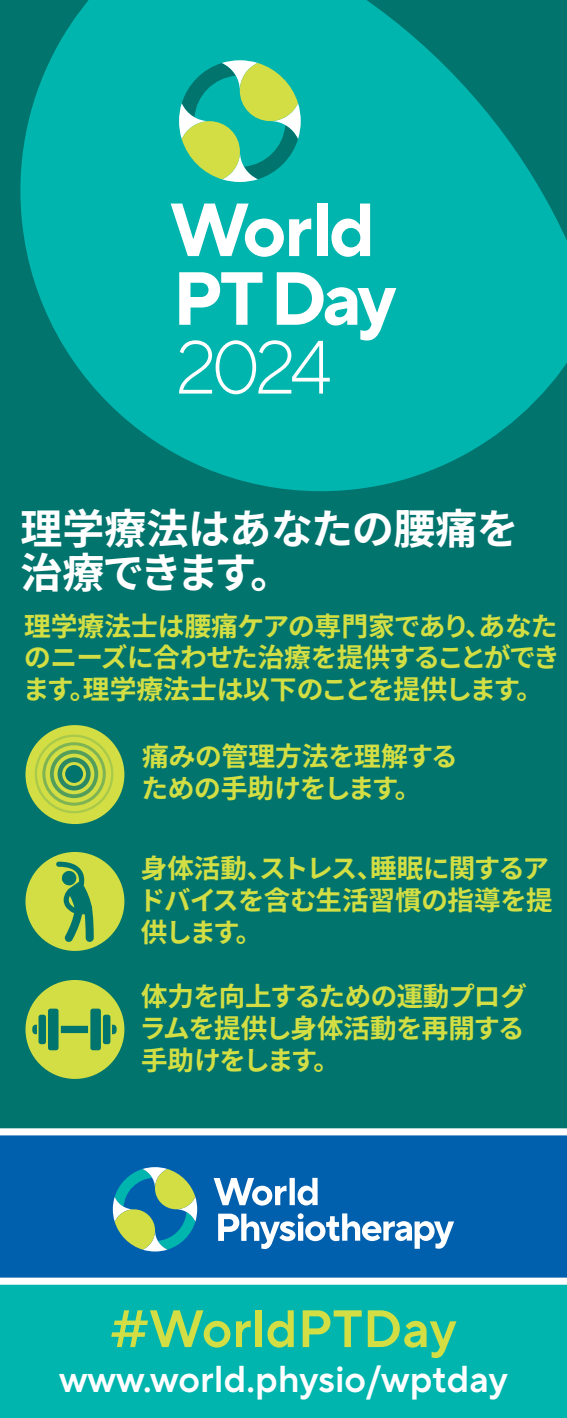
<style>
.page{position:relative;width:567px;height:1418px;background:#fff}
.page>*{position:absolute;margin:0;border:0;box-sizing:border-box;transform-origin:0 0}
.t1{font:600 52.5px "TT Norms Pro";color:#d2de43}
.t2{font:700 41.5px/43.8px "Noto Sans JP";letter-spacing:-.01em;color:#fff}
.t3{font:600 37.25px "TT Norms Pro";color:#fff}
.t4{font:700 26.5px/31.8px "Noto Sans JP";letter-spacing:-.03em;color:#d2de43;text-align:justify}
</style>
<div class="page">
<div style="left:0;top:1259px;width:567px;height:158px;background:#00b5ae"></div>
<div style="left:0;top:472px;width:567px;height:689px;background:#00746d"></div>
<div style="left:0;top:0;width:567px;height:476px;background:#00746d"></div>
<div style="left:0;top:1131px;width:567px;height:150px;background:#0160ae"></div>
<svg style="left:214px;top:1177px;width:72px;height:28px"></svg>
<div style="left:290px;top:1177px;width:5px;height:28px;background:#fff"></div>
<svg style="left:298px;top:1177px;width:20px;height:28px"></svg>
<svg style="left:218px;top:1213px;width:236px;height:35px"></svg>
<svg style="left:113px;top:1167px;width:84px;height:84px"></svg>
<div style="left:0;top:1128px;width:567px;height:7px;background:#fff"></div>
<div style="left:0;top:1277px;width:567px;height:7px;background:#fff"></div>
<div style="left:25px;top:725px;width:99px;height:99px;background:#d2de43;border-radius:50%"></div>
<div style="left:25px;top:852px;width:99px;height:98px;background:#d2de43;border-radius:50%"></div>
<div style="left:25px;top:980px;width:99px;height:98px;background:#d2de43;border-radius:50%"></div>
<svg style="left:20px;top:0;width:547px;height:491px;fill:#00b5ae"></svg>
<svg style="left:179px;top:60px;width:122px;height:122px;background:#59c08a"></svg>
<svg style="left:171px;top:203px;width:140px;height:54px;background:#72d6d2"></svg>
<div style="left:317px;top:203px;width:10px;height:53px;background:#fff"></div>
<svg style="left:331px;top:203px;width:39px;height:54px;background:#8addda"></svg>
<svg style="left:179px;top:272px;width:217px;height:122px;background:#46c9c4"></svg>
<svg style="left:32px;top:1008px;width:85px;height:42px"></svg>
<svg style="left:56px;top:861px;width:38px;height:80px"></svg>
<svg style="left:35px;top:734px;width:78px;height:79px"></svg>
<h2 class="t2" style="left:21px;top:507px;width:500px">理学療法はあなたの腰痛を治療できます。</h2>
<p class="t4" style="left:23px;top:610px;width:539px">理学療法士は腰痛ケアの専門家であり、あなたのニーズに合わせた治療を提供することができます。理学療法士は以下のことを提供します。</p>
<p class="t4" style="left:142px;top:741px;width:318px">痛みの管理方法を理解するための手助けをします。</p>
<p class="t4" style="left:139px;top:853px;width:415px;text-align:left">身体活動、ストレス、睡眠に関するアドバイスを含む生活習慣の指導を提供します。</p>
<p class="t4" style="left:140px;top:981px;width:389px">体力を向上するための運動プログラムを提供し身体活動を再開する手助けをします。</p>
<h1 class="t1" style="left:110px;top:1289px;width:347px">#WorldPTDay</h1>
<h3 class="t3" style="left:59px;top:1351px;width:450px">www.world.physio/wptday</h3>
</div>
